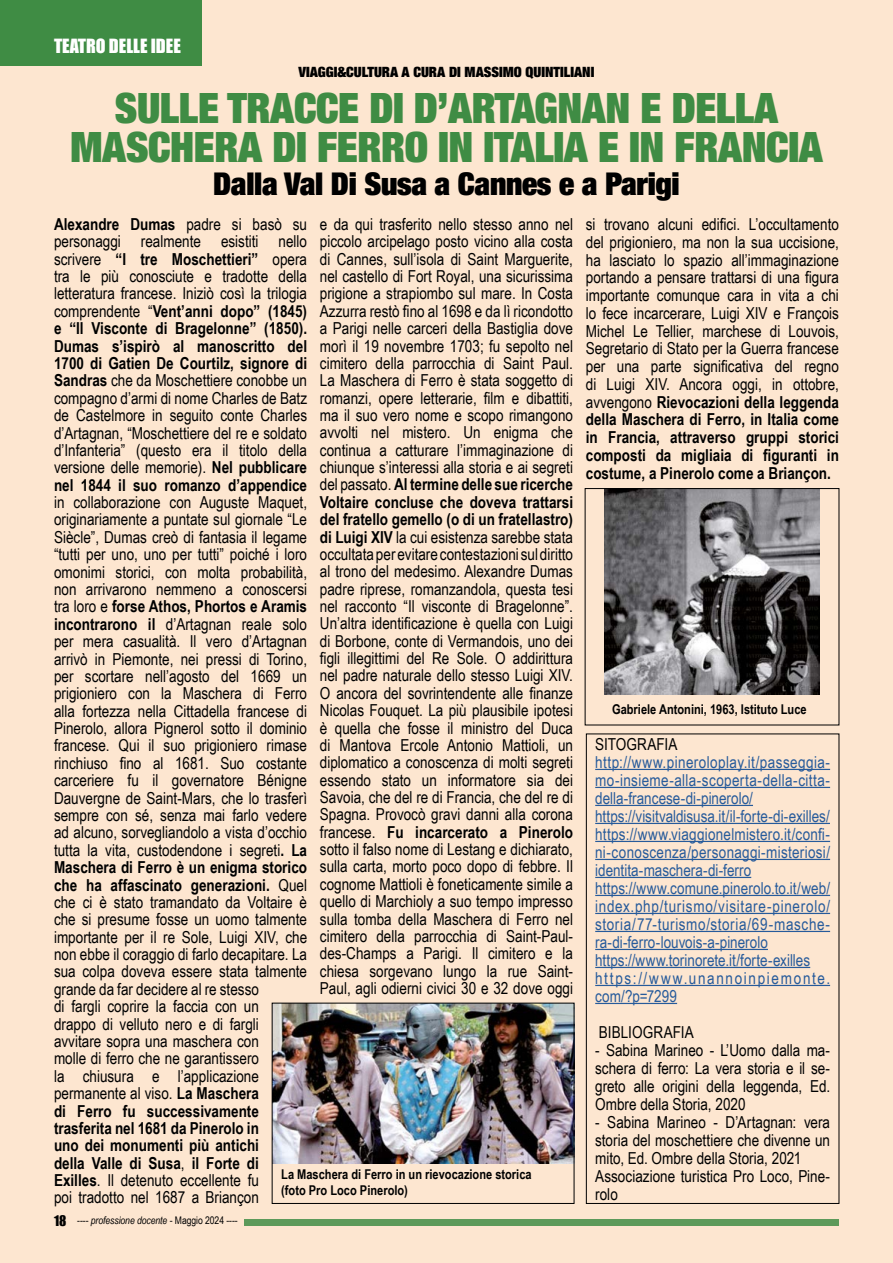
<style>
.page{position:relative;width:893px;height:1263px;background:#fde6d0}
.page>*{position:absolute;margin:0;border:0;box-sizing:border-box;transform-origin:0 0}
.t1{font:900 expanded 42px "Helvetica Neue";letter-spacing:-.01em;color:#3f8c44}
.t2{font:900 expanded 31.5px "Helvetica Neue";letter-spacing:-.01em;color:#000}
.t3{font:18px "Impact";color:#fff}
.Normale{font:16.5px/17.4px "Arial Narrow";color:#000;text-align:justify}
.t4{font:16.5px/18px "Arial Narrow";letter-spacing:.005em;color:#275b9b;text-align:justify}
.t5{font:16.5px/18px "Arial Narrow";letter-spacing:.1em;color:#275b9b}
.t6{font:900 expanded 14.25px "Helvetica Neue";color:#000}
.Normale-2{font:700 13.5px "Arial Narrow";color:#000}
.t7{font:10.5px "Arial Narrow";letter-spacing:-.005em;color:#000}
.s1{font-weight:700}
.s2{font-family:"Impact";font-size:13.5px}
.s3{font-style:italic}
</style>
<div class="page">
<div style="left:244px;top:1219px;width:595px;height:6px;background:#5d9a5a"></div>
<img style="left:274px;top:1005px;width:298px;height:158px">
<div style="left:272px;top:1003px;width:302px;height:201px;border:1px solid #000"></div>
<img style="left:605px;top:490px;width:214px;height:204px">
<div style="left:585px;top:488px;width:254px;height:237px;border:1px solid #000"></div>
<hr style="left:595px;top:769px;width:235px;height:1px;background:#275b9b">
<hr style="left:595px;top:787px;width:235px;height:1px;background:#275b9b">
<hr style="left:595px;top:805px;width:158px;height:1px;background:#275b9b">
<hr style="left:595px;top:823px;width:235px;height:1px;background:#275b9b">
<hr style="left:595px;top:841px;width:235px;height:1px;background:#275b9b">
<hr style="left:595px;top:859px;width:235px;height:1px;background:#275b9b">
<hr style="left:595px;top:877px;width:156px;height:1px;background:#275b9b">
<hr style="left:595px;top:895px;width:235px;height:1px;background:#275b9b">
<hr style="left:595px;top:913px;width:235px;height:1px;background:#275b9b">
<hr style="left:595px;top:931px;width:235px;height:1px;background:#275b9b">
<hr style="left:595px;top:949px;width:173px;height:1px;background:#275b9b">
<hr style="left:595px;top:967px;width:215px;height:1px;background:#275b9b">
<hr style="left:595px;top:985px;width:235px;height:1px;background:#275b9b">
<hr style="left:595px;top:1003px;width:82px;height:1px;background:#275b9b">
<div style="left:586px;top:733px;width:253px;height:471px;border:1px solid #000"></div>
<div style="left:0;top:0;width:201px;height:65px;background:#3f8c44"></div>
<p class="t3" style="left:54px;top:32px;width:128px">TEATRO DELLE IDEE</p>
<p class="t6" style="left:299px;top:62px;width:297px">VIAGGI&amp;CULTURA A CURA DI MASSIMO QUINTILIANI</p>
<p class="t1" style="left:115px;top:81px;width:665px">SULLE TRACCE DI D’ARTAGNAN E DELLA</p>
<p class="t1" style="left:70px;top:120px;width:754px">MASCHERA DI FERRO IN ITALIA E IN FRANCIA</p>
<p class="t2" style="left:213px;top:164px;width:468px">Dalla Val Di Susa a Cannes e a Parigi</p>
<p class="Normale" style="left:54px;top:215px;width:255px;text-align:left"><span class="s1">Alexandre Dumas</span> padre si basò su personaggi realmente esistiti nello scrivere <span class="s1">“I tre Moschettieri”</span> opera tra le più conosciute e tradotte della letteratura francese. Iniziò così la trilogia comprendente “<span class="s1">Vent’anni dopo” (1845) e “Il Visconte di Bragelonne” (1850).<br>Dumas s’ispirò al manoscritto del 1700 di Gatien De Courtilz, signore di Sandras</span> che da Moschettiere conobbe un compagno d’armi di nome Charles de Batz de Castelmore in seguito conte Charles d’Artagnan, “Moschettiere del re e soldato d’Infanteria” (questo era il titolo della versione delle memorie). <span class="s1">Nel pubblicare nel 1844 il suo romanzo d’appendice </span>in collaborazione con Auguste Maquet, originariamente a puntate sul giornale “Le Siècle”, Dumas creò di fantasia il legame “tutti per uno, uno per tutti” poiché i loro omonimi storici, con molta probabilità, non arrivarono nemmeno a conoscersi tra loro e <span class="s1">forse Athos, Phortos e Aramis incontrarono il</span> d’Artagnan reale solo per mera casualità. Il vero d’Artagnan arrivò in Piemonte, nei pressi di Torino, per scortare nell’agosto del 1669 un prigioniero con la Maschera di Ferro alla fortezza nella Cittadella francese di Pinerolo, allora Pignerol sotto il dominio francese. Qui il suo prigioniero rimase rinchiuso fino al 1681. Suo costante carceriere fu il governatore Bénigne Dauvergne de Saint-Mars, che lo trasferì sempre con sé, senza mai farlo vedere ad alcuno, sorvegliandolo a vista d’occhio tutta la vita, custodendone i segreti<span class="s1">. La Maschera di Ferro è un enigma storico che ha affascinato generazioni.</span> Quel che ci è stato tramandato da Voltaire è che si presume fosse un uomo talmente importante per il re Sole, Luigi XIV, che non ebbe il coraggio di farlo decapitare. La sua colpa doveva essere stata talmente grande da far decidere al re stesso<br>di fargli coprire la faccia con un<br>drappo di velluto nero e di fargli avvitare sopra una maschera con<br>molle di ferro che ne garantissero<br>la chiusura e l’applicazione permanente al viso. <span class="s1">La Maschera<br>di Ferro fu successivamente trasferita nel 1681 da Pinerolo in<br>uno dei monumenti più antichi<br>della Valle di Susa</span>, <span class="s1">il Forte di Exilles</span>. Il detenuto eccellente fu<br>poi tradotto nel 1687 a Briançon</p>
<p class="Normale" style="left:320px;top:215px;width:255px">e da qui trasferito nello stesso anno nel piccolo arcipelago posto vicino alla costa di Cannes, sull’isola di Saint Marguerite, nel castello di Fort Royal, una sicurissima prigione a strapiombo sul mare. In Costa Azzurra restò fino al 1698 e da lì ricondotto a Parigi nelle carceri della Bastiglia dove morì il 19 novembre 1703; fu sepolto nel cimitero della parrocchia di Saint Paul.<br>La Maschera di Ferro è stata soggetto di romanzi, opere letterarie, film e dibattiti, ma il suo vero nome e scopo rimangono avvolti nel mistero. Un enigma che continua a catturare l’immaginazione di chiunque s’interessi alla storia e ai segreti del passato. <span class="s1">Al termine delle sue ricerche Voltaire concluse che doveva trattarsi del fratello gemello (o di un fratellastro) di Luigi XIV</span> la cui esistenza sarebbe stata occultata per evitare contestazioni sul diritto al trono del medesimo. Alexandre Dumas padre riprese, romanzandola, questa tesi nel racconto “Il visconte di Bragelonne”.<br>Un’altra identificazione è quella con Luigi di Borbone, conte di Vermandois, uno dei figli illegittimi del Re Sole. O addirittura nel padre naturale dello stesso Luigi XIV.<br>O ancora del sovrintendente alle finanze Nicolas Fouquet. La più plausibile ipotesi è quella che fosse il ministro del Duca di Mantova Ercole Antonio Mattioli, un diplomatico a conoscenza di molti segreti essendo stato un informatore sia dei Savoia, che del re di Francia, che del re di Spagna. Provocò gravi danni alla corona francese. <span class="s1">Fu incarcerato a Pinerolo </span>sotto il falso nome di Lestang e dichiarato, sulla carta, morto poco dopo di febbre. Il cognome Mattioli è foneticamente simile a quello di Marchioly a suo tempo impresso sulla tomba della Maschera di Ferro nel cimitero della parrocchia di Saint-Paul&shy;des-Champs a Parigi. Il cimitero e la chiesa sorgevano lungo la rue Saint-Paul, agli odierni civici 30 e 32 dove oggi</p>
<p class="Normale" style="left:586px;top:215px;width:255px">si trovano alcuni edifici. L’occultamento del prigioniero, ma non la sua uccisione, ha lasciato lo spazio all’immaginazione portando a pensare trattarsi di una figura importante comunque cara in vita a chi lo fece incarcerare, Luigi XIV e François Michel Le Tellier, marchese di Louvois, Segretario di Stato per la Guerra francese per una parte significativa del regno di Luigi XIV. Ancora oggi, in ottobre, avvengono <span class="s1">Rievocazioni della leggenda della Maschera di Ferro, in Italia come in Francia, attraverso gruppi storici composti da migliaia di figuranti in costume, a Pinerolo come a Briançon.</span></p>
<p class="Normale-2" style="left:612px;top:699px;width:196px">Gabriele Antonini, 1963, Istituto Luce</p>
<p class="Normale" style="left:595px;top:734px;width:84px">SITOGRAFIA</p>
<p class="t4" style="left:595px;top:752px;width:236px">http://www.pineroloplay.it/passeggia&shy;mo-insieme-alla-scoperta-della-citta&shy;della-francese-di-pinerolo/</p>
<p class="t4" style="left:595px;top:806px;width:236px">https://visitvaldisusa.it/il-forte-di-exilles/</p>
<p class="t4" style="left:595px;top:824px;width:236px">https://www.viaggionelmistero.it/confi&shy;ni-conoscenza/personaggi-misteriosi/ identita-maschera-di-ferro</p>
<p class="t4" style="left:595px;top:878px;width:236px">https://www.comune.pinerolo.to.it/web/ index.php/turismo/visitare-pinerolo/ storia/77-turismo/storia/69-masche&shy;ra-di-ferro-louvois-a-pinerolo</p>
<p class="t4" style="left:595px;top:950px;width:217px">https://www.torinorete.it/forte-exilles</p>
<p class="t5" style="left:595px;top:968px;width:236px">https://www.unannoinpiemonte. com/?p=7299</p>
<p class="Normale" style="left:599px;top:1022px;width:96px">BIBLIOGRAFIA</p>
<p class="Normale" style="left:595px;top:1040px;width:236px;line-height:18px">- Sabina Marineo - L’Uomo dalla ma&shy;schera di ferro: La vera storia e il se&shy;greto alle origini della leggenda, Ed.<br>Ombre della Storia, 2020</p>
<p class="Normale" style="left:595px;top:1112px;width:236px;line-height:18px">- Sabina Marineo - D’Artagnan: vera storia del moschettiere che divenne un mito, Ed. Ombre della Storia, 2021</p>
<p class="Normale" style="left:595px;top:1166px;width:236px;line-height:18px">Associazione turistica Pro Loco, Pine&shy;rolo</p>
<p class="Normale-2" style="left:281px;top:1164px;width:252px">La Maschera di Ferro in un rievocazione storica</p>
<p class="Normale-2" style="left:281px;top:1180px;width:128px">(foto Pro Loco Pinerolo)</p>
<p class="t7" style="left:54px;top:1213px;width:185px"><span class="s2">18</span> ---- <span class="s3">professione docente</span> - Maggio 2024 ----</p>
</div>
